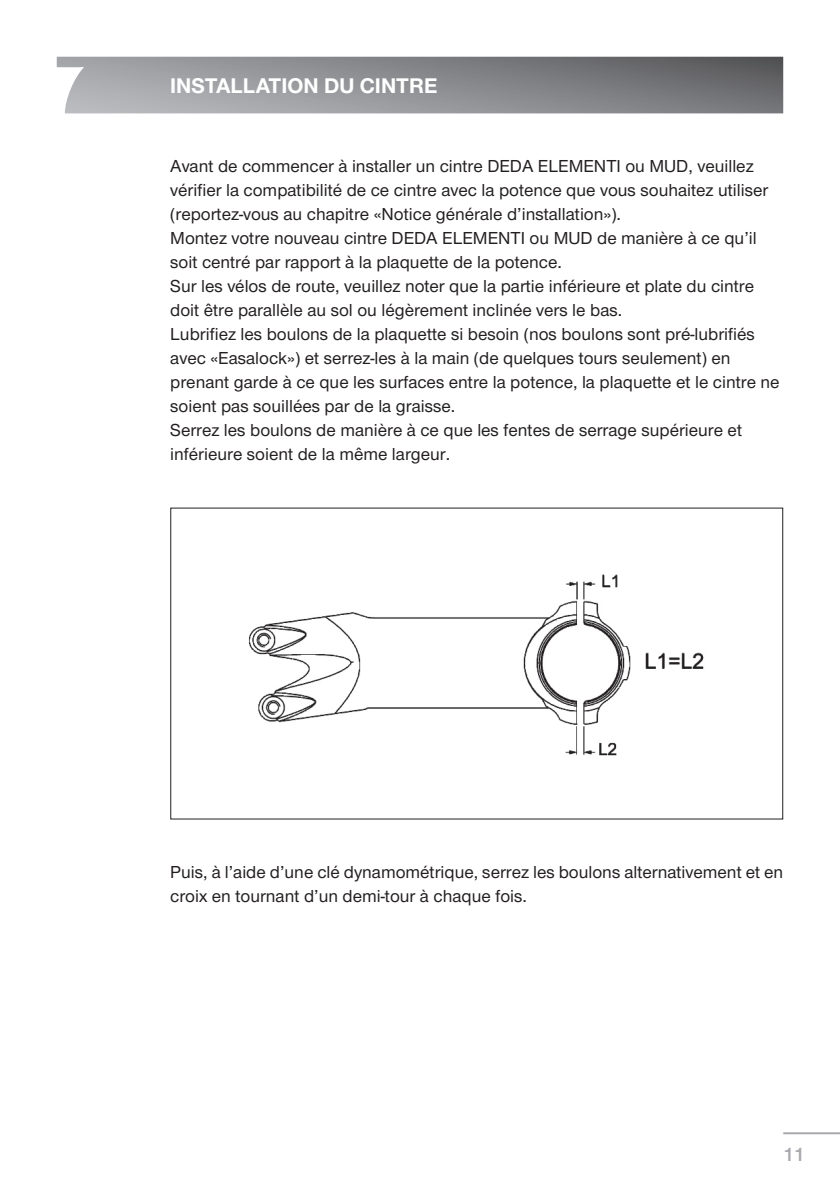
<style>
.page{position:relative;width:840px;height:1191px;background:#fff}
.page>*{position:absolute;margin:0;border:0;box-sizing:border-box;transform-origin:0 0}
.t1{font:700 22px "Nimbus San Nov";color:#fff}
.t2{font:20px "Nimbus San Nov Sem Bol";color:#a8a9ad}
.t3{font:500 18px/24px "Nimbus San Nov";color:#231f20}
</style>
<div class="page">
<hr style="left:782px;top:1132px;width:57px;height:2px;background:#a8a9ad">
<svg style="left:57px;top:57px;width:725px;height:56px;background:#8d8e92"></svg>
<img style="left:249px;top:574px;width:455px;height:182px">
<p class="t1" style="left:170px;top:73px;width:112px">INSTALLATION</p>
<p class="t1" style="left:324px;top:73px;width:50px">DU CINTRE</p>
<p class="t3" style="left:170px;top:154px;width:610px">Avant de commencer à installer un cintre DEDA ELEMENTI ou MUD, veuillez vérifier la compatibilité de ce cintre avec la potence que vous souhaitez utiliser (reportez-vous au chapitre «Notice générale d’installation»).<br>Montez votre nouveau cintre DEDA ELEMENTI ou MUD de manière à ce qu’il soit centré par rapport à la plaquette de la potence.<br>Sur les vélos de route, veuillez noter que la partie inférieure et plate du cintre doit être parallèle au sol ou légèrement inclinée vers le bas.<br>Lubrifiez les boulons de la plaquette si besoin (nos boulons sont pré-lubrifiés avec «Easalock») et serrez-les à la main (de quelques tours seulement) en prenant garde à ce que les surfaces entre la potence, la plaquette et le cintre ne soient pas souillées par de la graisse.<br>Serrez les boulons de manière à ce que les fentes de serrage supérieure et inférieure soient de la même largeur.</p>
<p class="t3" style="left:170px;top:860px;width:614px">Puis, à l’aide d’une clé dynamométrique, serrez les boulons alternativement et en croix en tournant d’un demi-tour à chaque fois.</p>
<p class="t2" style="left:782px;top:1142px;width:23px">11</p>
</div>
